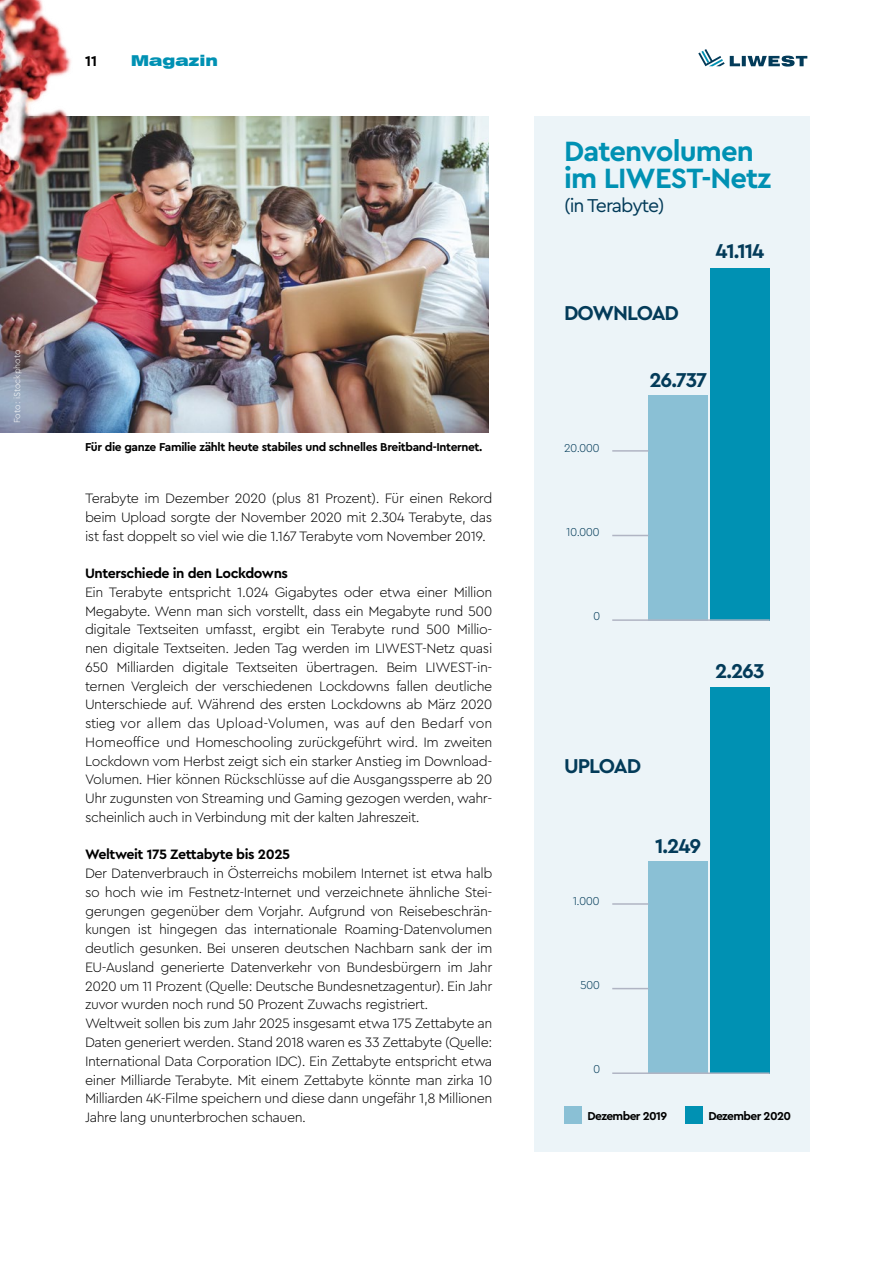
<style>
.page{position:relative;width:893px;height:1263px;background:#fff}
.page>*{position:absolute;margin:0;border:0;box-sizing:border-box;transform-origin:0 0}
.t1{font:700 29.25px/27px "Cera PRO";letter-spacing:-.03em;color:#0091b3}
.t2{font:700 21px "Cera PRO";letter-spacing:-.05em;color:#033b59}
.t3{font:19.5px "Cera PRO";letter-spacing:-.055em;color:#033b59}
.t4{font:900 expanded 15px "Swiss 721 BT";color:#0091b3}
.t5{font:700 15px "Cera PRO";color:#000}
.t6{font:300 14.25px/18.8px "Cera PRO";letter-spacing:-.03em;color:#000;text-align:justify}
.t7{font:700 14.25px "Cera PRO";letter-spacing:-.03em;color:#000}
.t8{font:700 12px "Cera PRO";letter-spacing:-.03em;color:#000}
.t9{font:700 12px "Cera PRO";letter-spacing:-.05em;color:#000}
.t10{font:300 12px "Cera PRO";letter-spacing:-.05em;color:#033b59}
.t11{font:300 9px "Cera PRO";color:#fff}
</style>
<div class="page">
<svg style="left:698px;top:49px;width:109px;height:18px"></svg>
<img style="left:0;top:116px;width:489px;height:316px">
<img style="left:0;top:0;width:73px;height:303px">
<div style="left:534px;top:116px;width:276px;height:1035px;background:#ecf4f8"></div>
<div style="left:648px;top:395px;width:60px;height:226px;background:#8ac0d5"></div>
<div style="left:710px;top:268px;width:60px;height:353px;background:#0091b3"></div>
<hr style="left:612px;top:619px;width:158px;height:2px;background:#b0b4c3">
<hr style="left:612px;top:535px;width:36px;height:1px;background:#b0b4c3">
<hr style="left:612px;top:450px;width:36px;height:2px;background:#b0b4c3">
<div style="left:648px;top:861px;width:60px;height:213px;background:#8ac0d5"></div>
<div style="left:710px;top:687px;width:60px;height:387px;background:#0091b3"></div>
<hr style="left:612px;top:1072px;width:158px;height:2px;background:#b0b4c3">
<hr style="left:612px;top:988px;width:36px;height:1px;background:#b0b4c3">
<hr style="left:612px;top:903px;width:36px;height:2px;background:#b0b4c3">
<div style="left:564px;top:1106px;width:17px;height:17px;background:#8ac0d5"></div>
<div style="left:685px;top:1106px;width:17px;height:17px;background:#0091b3"></div>
<p class="t5" style="left:85px;top:51px;width:14px">11</p>
<p class="t4" style="left:131px;top:52px;width:89px">Magazin</p>
<p class="t11" style="left:11px;top:423px;width:75px;rotate:-90deg">Foto: iStockphoto</p>
<p class="t8" style="left:85px;top:439px;width:399px">Für die ganze Familie zählt heute stabiles und schnelles Breitband-Internet.</p>
<p class="t6" style="left:85px;top:488px;width:409px">Terabyte im Dezember 2020 (plus 81 Prozent). Für einen Rekord beim Upload sorgte der November 2020 mit 2.304 Terabyte, das ist fast doppelt so viel wie die 1.167 Terabyte vom November 2019.</p>
<p class="t7" style="left:85px;top:564px;width:205px">Unterschiede in den Lockdowns</p>
<p class="t6" style="left:85px;top:582px;width:409px">Ein Terabyte entspricht 1.024 Gigabytes oder etwa einer Million Megabyte. Wenn man sich vorstellt, dass ein Megabyte rund 500 digitale Textseiten umfasst, ergibt ein Terabyte rund 500 Millio&shy;nen digitale Textseiten. Jeden Tag werden im LIWEST-Netz quasi 650 Milliarden digitale Textseiten übertragen. Beim LIWEST-in&shy;ternen Vergleich der verschiedenen Lockdowns fallen deutliche Unterschiede auf. Während des ersten Lockdowns ab März 2020 stieg vor allem das Upload-Volumen, was auf den Bedarf von Homeoffice und Homeschooling zurückgeführt wird. Im zweiten Lockdown vom Herbst zeigt sich ein starker Anstieg im Download-Volumen. Hier können Rückschlüsse auf die Ausgangssperre ab 20<br>Uhr zugunsten von Streaming und Gaming gezogen werden, wahr&shy;scheinlich auch in Verbindung mit der kalten Jahreszeit.</p>
<p class="t7" style="left:85px;top:845px;width:207px">Weltweit 175 Zettabyte bis 2025</p>
<p class="t6" style="left:85px;top:863px;width:409px;text-align:left">Der Datenverbrauch in Österreichs mobilem Internet ist etwa halb so hoch wie im Festnetz-Internet und verzeichnete ähnliche Stei&shy;gerungen gegenüber dem Vorjahr. Aufgrund von Reisebeschrän&shy;kungen ist hingegen das internationale Roaming-Datenvolumen deutlich gesunken. Bei unseren deutschen Nachbarn sank der im EU-Ausland generierte Datenverkehr von Bundesbürgern im Jahr 2020 um 11 Prozent (Quelle: Deutsche Bundesnetzagentur). Ein Jahr zuvor wurden noch rund 50 Prozent Zuwachs registriert.<br>Weltweit sollen bis zum Jahr 2025 insgesamt etwa 175 Zettabyte an Daten generiert werden. Stand 2018 waren es 33 Zettabyte (Quelle:<br>International Data Corporation IDC). Ein Zettabyte entspricht etwa einer Milliarde Terabyte. Mit einem Zettabyte könnte man zirka 10<br>Milliarden 4K-Filme speichern und diese dann ungefähr 1,8 Millionen Jahre lang ununterbrochen schauen.</p>
<h1 class="t1" style="left:564px;top:136px;width:208px">Datenvolumen im LIWEST-Netz</h1>
<h3 class="t3" style="left:564px;top:192px;width:102px">(in Terabyte)</h3>
<h2 class="t2" style="left:564px;top:299px;width:116px">DOWNLOAD</h2>
<h2 class="t2" style="left:716px;top:237px;width:50px">41.114</h2>
<h2 class="t2" style="left:649px;top:366px;width:59px">26.737</h2>
<p class="t10" style="left:564px;top:440px;width:37px">20.000</p>
<p class="t10" style="left:566px;top:524px;width:35px">10.000</p>
<p class="t10" style="left:593px;top:608px;width:9px">0</p>
<h2 class="t2" style="left:715px;top:657px;width:51px">2.263</h2>
<h2 class="t2" style="left:564px;top:752px;width:78px">UPLOAD</h2>
<p class="t10" style="left:573px;top:893px;width:29px">1.000</p>
<h2 class="t2" style="left:655px;top:832px;width:48px">1.249</h2>
<p class="t10" style="left:580px;top:977px;width:21px">500</p>
<p class="t10" style="left:593px;top:1061px;width:9px">0</p>
<p class="t9" style="left:587px;top:1108px;width:81px">Dezember 2019</p>
<p class="t9" style="left:708px;top:1108px;width:84px">Dezember 2020</p>
</div>
